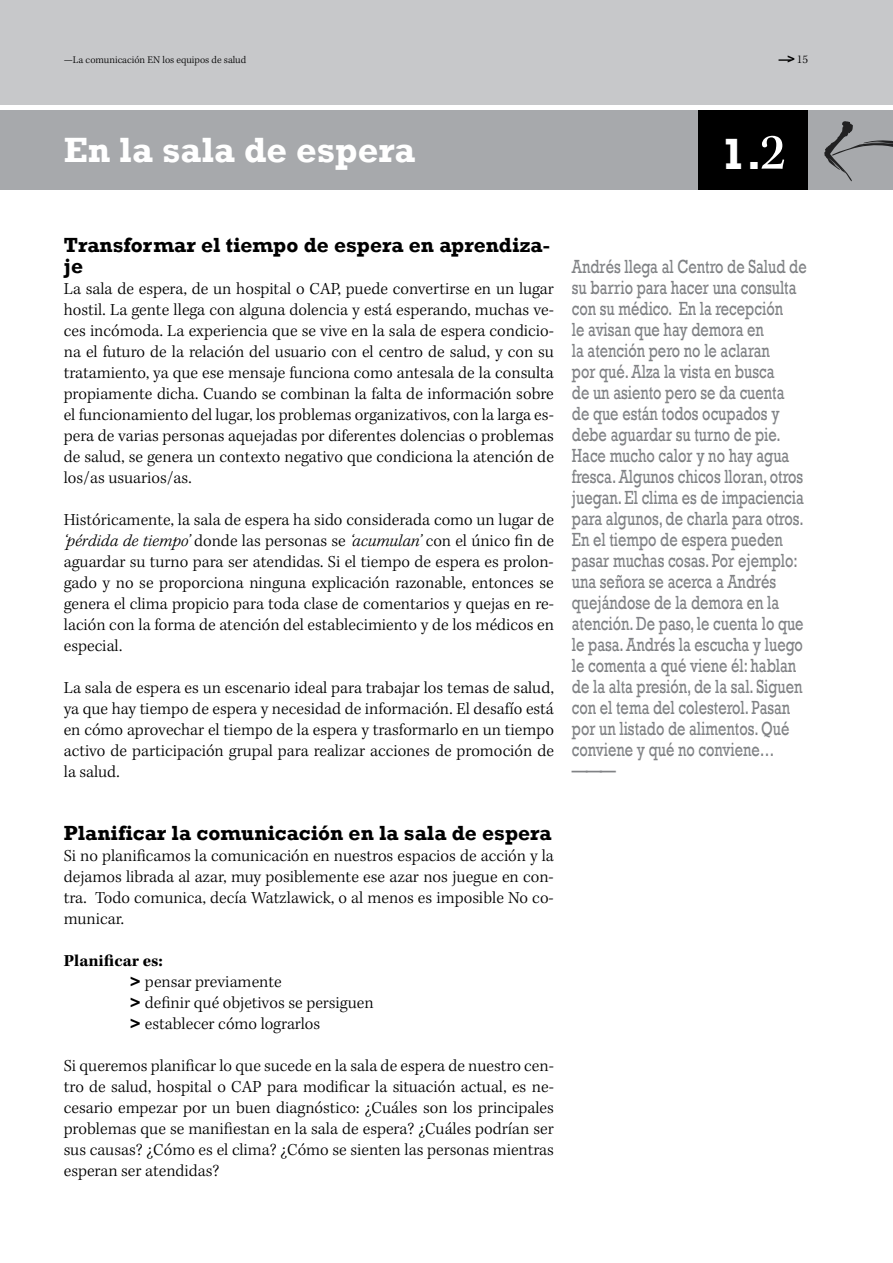
<style>
.page{position:relative;width:893px;height:1263px;background:#fff}
.page>*{position:absolute;margin:0;border:0;box-sizing:border-box;transform-origin:0 0}
.t1{font:700 44.85px "Rockwell";color:#fff}
.t2{font:700 36px "Rockwell";color:#fff}
.t3{font:700 21px/21px "Rockwell";color:#000}
.t4{font:21px "Rockwell";color:#808285;scale:.75 1}
.t5{font:19.5px/21px "Rockwell";color:#808285;scale:.75 1}
.t6{font:300 17.25px/21px "Kepler Std";color:#000;text-align:justify}
.t7{font:700 12px "Rockwell";color:#000}
.t8{font:300 10.5px "Kepler Std";color:#000}
.s1{font-family:"Kepler Std";font-weight:300}
.s2{font-family:"Kepler Std";font-weight:500;font-size:52.5px}
.s3{font-style:italic}
.s4{font-weight:700}
.s5{font-family:"Rockwell";font-weight:700;font-size:16.5px}
</style>
<div class="page">
<div style="left:0;top:0;width:893px;height:105px;background:#c7c8ca"></div>
<div style="left:0;top:111px;width:893px;height:79px;background:#a7a9ac"></div>
<div style="left:699px;top:111px;width:109px;height:79px;background:#000"></div>
<svg style="left:824px;top:121px;width:69px;height:61px"></svg>
<p class="t8" style="left:64px;top:54px;width:184px">—La comunicación EN los equipos de salud</p>
<p class="t7" style="left:779px;top:52px;width:31px">—&gt; <span class="s1">15</span></p>
<h2 class="t2" style="left:64px;top:128px;width:353px">En la sala de espera</h2>
<h1 class="t1" style="left:721px;top:126px;width:66px">1.<span class="s2">2</span></h1>
<p class="t3" style="left:64px;top:235px;width:488px">Transformar el tiempo de espera en aprendiza&shy;je</p>
<p class="t6" style="left:64px;top:279px;width:492px">La sala de espera, de un hospital o CAP, puede convertirse en un lugar hostil. La gente llega con alguna dolencia y está esperando, muchas ve&shy;ces incómoda. La experiencia que se vive en la sala de espera condicio&shy;na el futuro de la relación del usuario con el centro de salud, y con su tratamiento, ya que ese mensaje funciona como antesala de la consulta propiamente dicha. Cuando se combinan la falta de información sobre el funcionamiento del lugar, los problemas organizativos, con la larga es&shy;pera de varias personas aquejadas por diferentes dolencias o problemas de salud, se genera un contexto negativo que condiciona la atención de los/as usuarios/as.</p>
<p class="t6" style="left:64px;top:510px;width:492px">Históricamente, la sala de espera ha sido considerada como un lugar de <span class="s3">‘pérdida de tiempo’</span> donde las personas se <span class="s3">‘acumulan’</span> con el único fin de aguardar su turno para ser atendidas. Si el tiempo de espera es prolon&shy;gado y no se proporciona ninguna explicación razonable, entonces se genera el clima propicio para toda clase de comentarios y quejas en re&shy;lación con la forma de atención del establecimiento y de los médicos en especial.</p>
<p class="t6" style="left:64px;top:678px;width:492px">La sala de espera es un escenario ideal para trabajar los temas de salud, ya que hay tiempo de espera y necesidad de información. El desafío está en cómo aprovechar el tiempo de la espera y trasformarlo en un tiempo activo de participación grupal para realizar acciones de promoción de la salud.</p>
<p class="t5" style="left:572px;top:256px;width:315px">Andrés llega al Centro de Salud de su barrio para hacer una consulta con su médico. En la recepción<br>le avisan que hay demora en<br>la atención pero no le aclaran<br>por qué. Alza la vista en busca<br>de un asiento pero se da cuenta de que están todos ocupados y debe aguardar su turno de pie.<br>Hace mucho calor y no hay agua fresca. Algunos chicos lloran, otros juegan. El clima es de impaciencia para algunos, de charla para otros.<br>En el tiempo de espera pueden pasar muchas cosas. Por ejemplo: una señora se acerca a Andrés quejándose de la demora en la atención. De paso, le cuenta lo que le pasa. Andrés la escucha y luego le comenta a qué viene él: hablan de la alta presión, de la sal. Siguen con el tema del colesterol. Pasan por un listado de alimentos. Qué conviene y qué no conviene…</p>
<p class="t4" style="left:572px;top:758px;width:60px">———</p>
<p class="t3" style="left:64px;top:823px;width:489px">Planificar la comunicación en la sala de espera</p>
<p class="t6" style="left:64px;top:846px;width:492px">Si no planificamos la comunicación en nuestros espacios de acción y la dejamos librada al azar, muy posiblemente ese azar nos juegue en con&shy;tra. Todo comunica, decía Watzlawick, o al menos es imposible No co&shy;municar.</p>
<p class="t6" style="left:130px;top:951px;width:245px;text-align:left;text-indent:-66px"><span class="s4">Planificar es:<br></span><span class="s5">&gt;</span> pensar previamente<br><span class="s5">&gt;</span> definir qué objetivos se persiguen <span class="s5">&gt;</span> establecer cómo lograrlos</p>
<p class="t6" style="left:64px;top:1056px;width:492px">Si queremos planificar lo que sucede en la sala de espera de nuestro cen&shy;tro de salud, hospital o CAP para modificar la situación actual, es ne&shy;cesario empezar por un buen diagnóstico: ¿Cuáles son los principales problemas que se manifiestan en la sala de espera? ¿Cuáles podrían ser sus causas? ¿Cómo es el clima? ¿Cómo se sienten las personas mientras esperan ser atendidas?</p>
</div>
